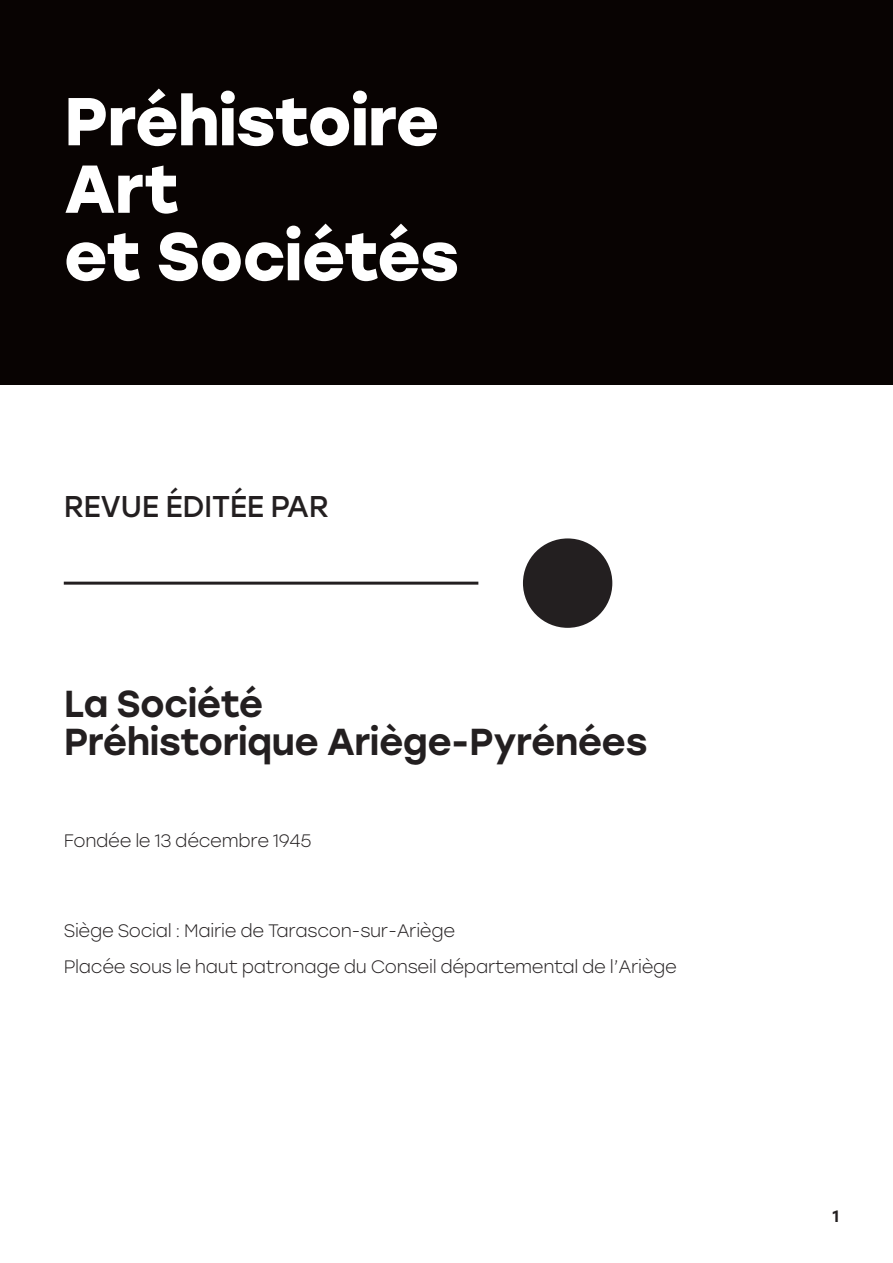
<style>
.page{position:relative;width:893px;height:1263px;background:#fff}
.page>*{position:absolute;margin:0;border:0;box-sizing:border-box;transform-origin:0 0}
.t1{font:700 67.5px/67.5px "Stolzl";letter-spacing:-.015em;color:#fff}
.t2{font:500 37.5px/37.5px "Stolzl";letter-spacing:-.015em;color:#231f20}
.t3{font:30px "Stolzl";letter-spacing:-.015em;color:#231f20}
.t4{font:300 18px/36px "Stolzl";letter-spacing:-.015em;color:#231f20}
.t5{font:500 16.5px "Stolzl";color:#231f20}
</style>
<div class="page">
<div style="left:0;top:0;width:893px;height:385px;background:#080302"></div>
<hr style="left:64px;top:582px;width:414px;height:3px;background:#231f20">
<div style="left:523px;top:538px;width:89px;height:90px;background:#231f20;border-radius:50%"></div>
<h1 class="t1" style="left:64px;top:84px;width:397px">Préhistoire<br>Art<br>et Sociétés</h1>
<h3 class="t3" style="left:64px;top:485px;width:267px">REVUE ÉDITÉE PAR</h3>
<h2 class="t2" style="left:64px;top:683px;width:585px">La Société<br>Préhistorique Ariège-Pyrénées</h2>
<p class="t4" style="left:64px;top:822px;width:249px">Fondée le 13 décembre 1945</p>
<p class="t4" style="left:64px;top:912px;width:615px">Siège Social : Mairie de Tarascon-sur-Ariège<br>Placée sous le haut patronage du Conseil départemental de l’Ariège</p>
<p class="t5" style="left:832px;top:1204px;width:8px">1</p>
</div>
